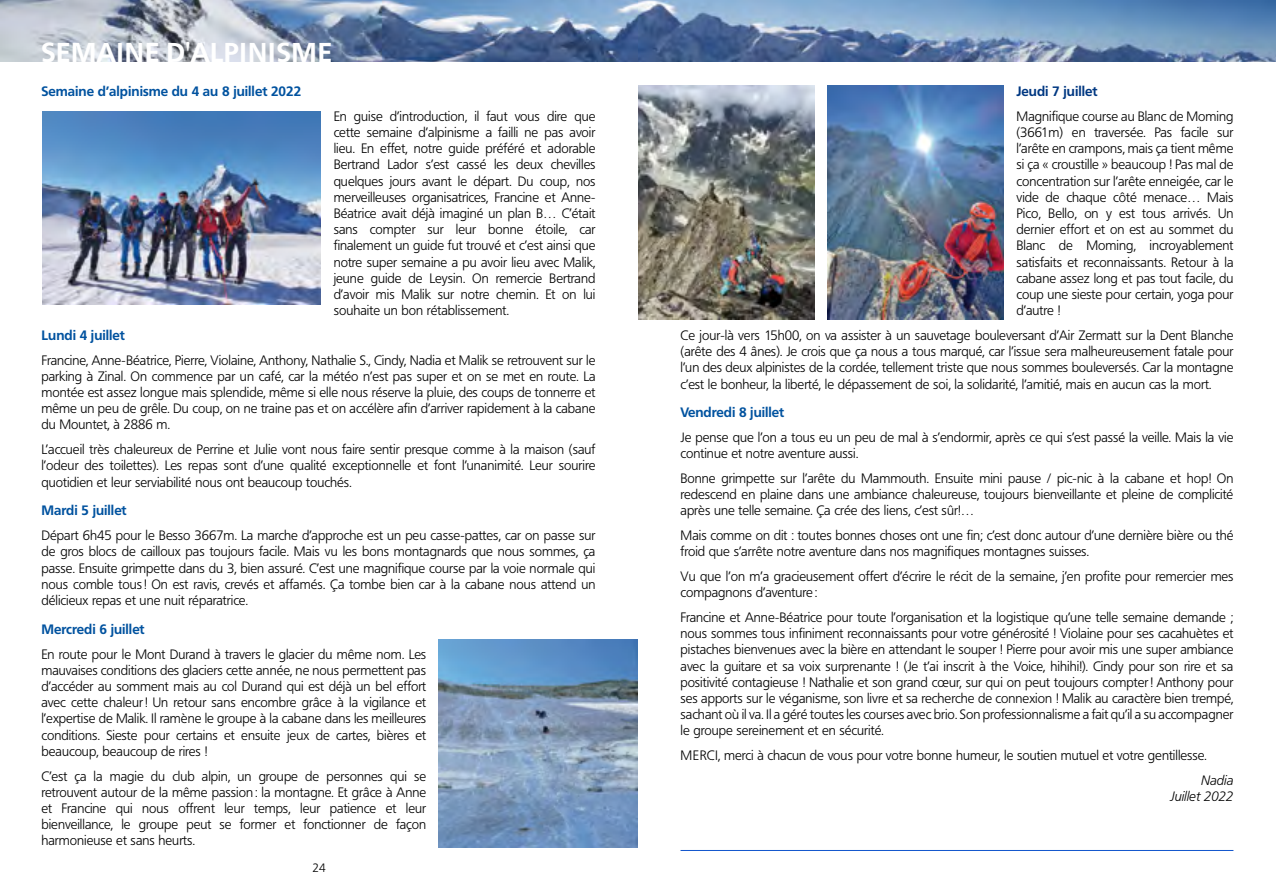
<style>
.page{position:relative;width:1276px;height:893px;background:#fff}
.page>*{position:absolute;margin:0;border:0;box-sizing:border-box;transform-origin:0 0}
.t1{font:700 27px "Frutiger BQ";letter-spacing:.03em;color:#fff}
.t2{font:300 13.5px/16.2px "Frutiger BQ";color:#000;text-align:justify}
.t3{font:700 13.5px "Frutiger BQ";color:#00529f}
.t4{font:italic 300 13.5px/16.2px "Frutiger BQ";color:#000;text-align:right}
.t5{font:700 13.5px "Frutiger BQ";color:#003882}
.t6{font:300 12px "Frutiger BQ";color:#000}
</style>
<div class="page">
<img style="left:0;top:0;width:1276px;height:61px">
<img style="left:43px;top:112px;width:278px;height:193px">
<img style="left:638px;top:85px;width:176px;height:235px">
<img style="left:439px;top:640px;width:199px;height:207px">
<img style="left:827px;top:85px;width:176px;height:235px">
<hr style="left:680px;top:850px;width:553px;height:1px;background:#15c">
<h1 class="t1" style="left:41px;top:36px;width:292px">SEMAINE D'ALPINISME</h1>
<p class="t3" style="left:41px;top:83px;width:261px">Semaine d’alpinisme du 4 au 8 juillet 2022</p>
<p class="t2" style="left:334px;top:108px;width:263px">En guise d’introduction, il faut vous dire que cette semaine d’alpinisme a failli ne pas avoir lieu. En effet, notre guide préféré et adorable Bertrand Lador s’est cassé les deux chevilles quelques jours avant le départ. Du coup, nos merveilleuses organisatrices, Francine et Anne-Béatrice avait déjà imaginé un plan B… C’était sans compter sur leur bonne étoile, car finalement un guide fut trouvé et c’est ainsi que notre super semaine a pu avoir lieu avec Malik, jeune guide de Leysin. On remercie Bertrand d’avoir mis Malik sur notre chemin. Et on lui souhaite un bon rétablissement.</p>
<p class="t3" style="left:41px;top:327px;width:85px">Lundi 4 juillet</p>
<p class="t2" style="left:41px;top:352px;width:555px">Francine, Anne-Béatrice, Pierre, Violaine, Anthony, Nathalie S., Cindy, Nadia et Malik se retrouvent sur le parking à Zinal. On commence par un café, car la météo n’est pas super et on se met en route. La montée est assez longue mais splendide, même si elle nous réserve la pluie, des coups de tonnerre et même un peu de grêle. Du coup, on ne traine pas et on accélère afin d’arriver rapidement à la cabane du Mountet, à 2886 m.</p>
<p class="t2" style="left:41px;top:441px;width:555px">L’accueil très chaleureux de Perrine et Julie vont nous faire sentir presque comme à la maison (sauf l’odeur des toilettes). Les repas sont d’une qualité exceptionnelle et font l’unanimité. Leur sourire quotidien et leur serviabilité nous ont beaucoup touchés.</p>
<p class="t3" style="left:41px;top:503px;width:87px">Mardi 5 juillet</p>
<p class="t2" style="left:41px;top:528px;width:555px">Départ 6h45 pour le Besso 3667m. La marche d’approche est un peu casse-pattes, car on passe sur de gros blocs de cailloux pas toujours facile. Mais vu les bons montagnards que nous sommes, ça passe. Ensuite grimpette dans du 3, bien assuré. C’est une magnifique course par la voie normale qui nous comble tous! On est ravis, crevés et affamés. Ça tombe bien car à la cabane nous attend un délicieux repas et une nuit réparatrice.</p>
<p class="t3" style="left:41px;top:621px;width:105px">Mercredi 6 juillet</p>
<p class="t2" style="left:41px;top:646px;width:386px">En route pour le Mont Durand à travers le glacier du même nom. Les mauvaises conditions des glaciers cette année, ne nous permettent pas d’accéder au somment mais au col Durand qui est déjà un bel effort avec cette chaleur! Un retour sans encombre grâce à la vigilance et l’expertise de Malik. Il ramène le groupe à la cabane dans les meilleures conditions. Sieste pour certains et ensuite jeux de cartes, bières et beaucoup, beaucoup de rires !</p>
<p class="t2" style="left:41px;top:768px;width:386px">C’est ça la magie du club alpin, un groupe de personnes qui se retrouvent autour de la même passion: la montagne. Et grâce à Anne et Francine qui nous offrent leur temps, leur patience et leur bienveillance, le groupe peut se former et fonctionner de façon harmonieuse et sans heurts.</p>
<p class="t6" style="left:312px;top:861px;width:15px">24</p>
<p class="t5" style="left:1016px;top:83px;width:82px">Jeudi 7 juillet</p>
<p class="t2" style="left:1016px;top:108px;width:218px">Magnifique course au Blanc de Moming (3661m) en traversée. Pas facile sur l’arête en crampons, mais ça tient même si ça « croustille » beaucoup ! Pas mal de concentration sur l’arête enneigée, car le vide de chaque côté menace… Mais Pico, Bello, on y est tous arrivés. Un dernier effort et on est au sommet du Blanc de Moming, incroyablement satisfaits et reconnaissants. Retour à la cabane assez long et pas tout facile, du coup une sieste pour certain, yoga pour d’autre !</p>
<p class="t2" style="left:680px;top:327px;width:554px">Ce jour-là vers 15h00, on va assister à un sauvetage bouleversant d’Air Zermatt sur la Dent Blanche (arête des 4 ânes). Je crois que ça nous a tous marqué, car l’issue sera malheureusement fatale pour l’un des deux alpinistes de la cordée, tellement triste que nous sommes bouleversés. Car la montagne c’est le bonheur, la liberté, le dépassement de soi, la solidarité, l’amitié, mais en aucun cas la mort.</p>
<p class="t3" style="left:680px;top:405px;width:105px">Vendredi 8 juillet</p>
<p class="t2" style="left:680px;top:430px;width:554px">Je pense que l’on a tous eu un peu de mal à s’endormir, après ce qui s’est passé la veille. Mais la vie continue et notre aventure aussi.</p>
<p class="t2" style="left:680px;top:470px;width:554px">Bonne grimpette sur l’arête du Mammouth. Ensuite mini pause / pic-nic à la cabane et hop! On redescend en plaine dans une ambiance chaleureuse, toujours bienveillante et pleine de complicité après une telle semaine. Ça crée des liens, c’est sûr!…</p>
<p class="t2" style="left:680px;top:528px;width:554px">Mais comme on dit : toutes bonnes choses ont une fin; c’est donc autour d’une dernière bière ou thé froid que s’arrête notre aventure dans nos magnifiques montagnes suisses.</p>
<p class="t2" style="left:680px;top:568px;width:554px">Vu que l’on m’a gracieusement offert d’écrire le récit de la semaine, j’en profite pour remercier mes compagnons d’aventure :</p>
<p class="t2" style="left:680px;top:609px;width:554px">Francine et Anne-Béatrice pour toute l’organisation et la logistique qu’une telle semaine demande ; nous sommes tous infiniment reconnaissants pour votre générosité ! Violaine pour ses cacahuètes et pistaches bienvenues avec la bière en attendant le souper ! Pierre pour avoir mis une super ambiance avec la guitare et sa voix surprenante ! (Je t’ai inscrit à the Voice, hihihi!). Cindy pour son rire et sa positivité contagieuse ! Nathalie et son grand cœur, sur qui on peut toujours compter! Anthony pour ses apports sur le véganisme, son livre et sa recherche de connexion ! Malik au caractère bien trempé, sachant où il va. Il a géré toutes les courses avec brio. Son professionnalisme a fait qu’il a su accompagner le groupe sereinement et en sécurité.</p>
<p class="t2" style="left:680px;top:747px;width:528px">MERCI, merci à chacun de vous pour votre bonne humeur, le soutien mutuel et votre gentillesse.</p>
<p class="t4" style="left:1170px;top:772px;width:65px">Nadia<br>Juillet 2022</p>
</div>
